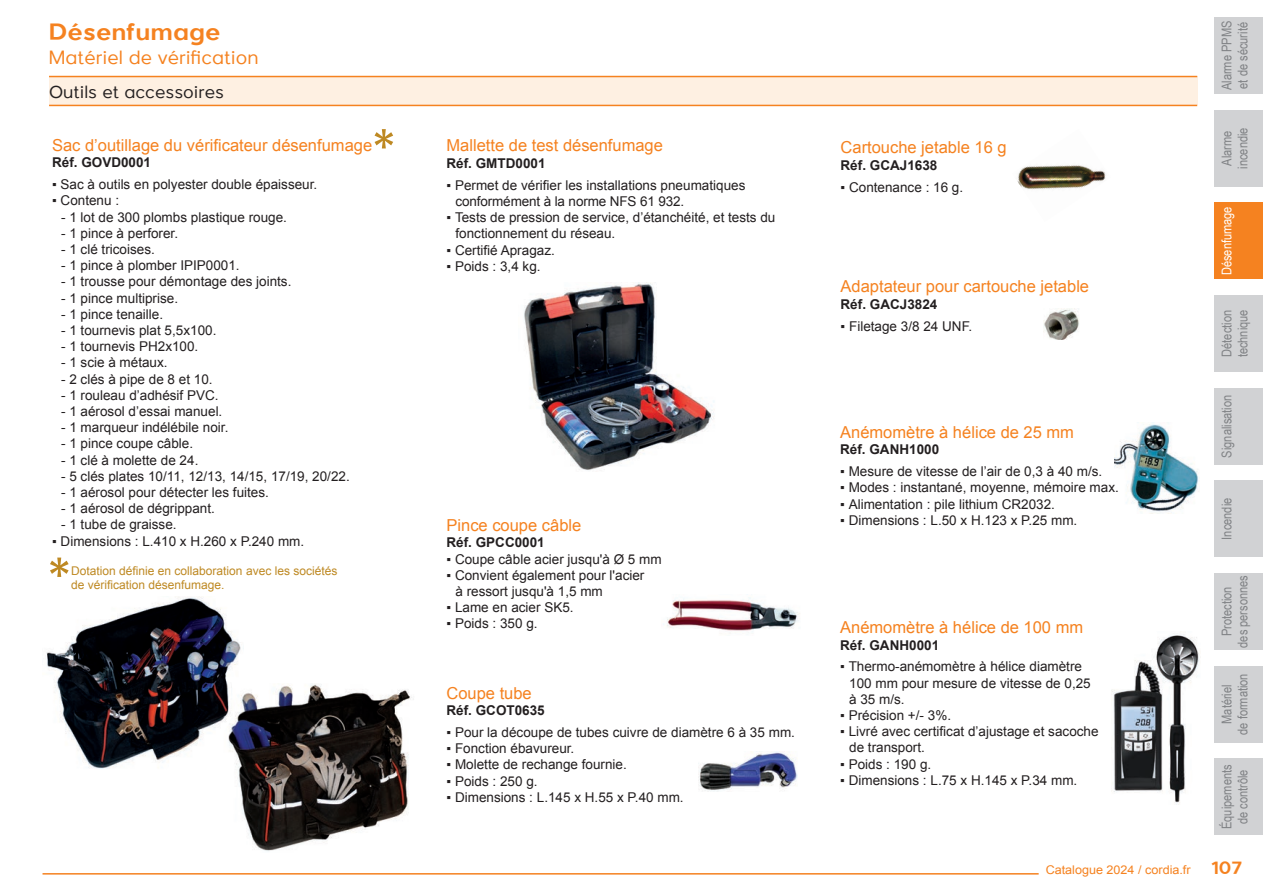
<style>
.page{position:relative;width:1263px;height:893px;background:#fff}
.page>*{position:absolute;margin:0;border:0;box-sizing:border-box;transform-origin:0 0}
.t1{font:700 24px "Larke Neue";color:#f58220}
.t2{font:19.5px "Larke Neue";color:#f58220}
.t3{font:18px "Larke Neue";color:#231f20}
.t4{font:700 18px "Larke Neue";color:#f58220}
.t5{font:16.5px "Arial";color:#f58220}
.t6{font:13.5px/16.2px "Arial";color:#231f20}
.t7{font:13.5px/16.2px "Arial Narrow";color:#808285;text-align:center}
.t8{font:700 13.5px "Arial";color:#231f20}
.t9{font:13.5px "Arial Narrow";color:#fff}
.t10{font:12px/14.4px "Arial";color:#be8923}
.t11{font:12px "Arial";color:#f58220;scale:1.05 1}
</style>
<div class="page">
<hr style="left:43px;top:873px;width:996px;height:2px;background:#f58220">
<div style="left:1214px;top:573px;width:49px;height:77px;background:#d1d2d4"></div>
<div style="left:1214px;top:388px;width:49px;height:76px;background:#d1d2d4"></div>
<div style="left:1214px;top:295px;width:49px;height:77px;background:#d1d2d4"></div>
<div style="left:1214px;top:480px;width:49px;height:77px;background:#d1d2d4"></div>
<div style="left:1214px;top:110px;width:49px;height:76px;background:#d1d2d4"></div>
<div style="left:1214px;top:203px;width:49px;height:76px;background:#f58220"></div>
<div style="left:1214px;top:758px;width:49px;height:77px;background:#d1d2d4"></div>
<div style="left:1214px;top:666px;width:49px;height:76px;background:#d1d2d4"></div>
<div style="left:1214px;top:17px;width:49px;height:77px;background:#d1d2d4"></div>
<div style="left:49px;top:77px;width:1148px;height:28px;background:#fef0e2"></div>
<hr style="left:49px;top:76px;width:1148px;height:1px;background:#f58220">
<hr style="left:49px;top:105px;width:1148px;height:1px;background:#f58220">
<img style="left:663px;top:597px;width:137px;height:35px">
<img style="left:698px;top:751px;width:100px;height:40px">
<img style="left:46px;top:597px;width:198px;height:172px">
<svg style="left:374px;top:129px;width:19px;height:19px"></svg>
<svg style="left:50px;top:558px;width:19px;height:19px"></svg>
<img style="left:224px;top:683px;width:190px;height:168px">
<img style="left:1044px;top:309px;width:35px;height:31px">
<img style="left:1017px;top:165px;width:89px;height:25px">
<img style="left:524px;top:283px;width:190px;height:187px">
<img style="left:1115px;top:424px;width:84px;height:90px">
<img style="left:1111px;top:634px;width:88px;height:169px">
<h1 class="t1" style="left:49px;top:17px;width:173px">Désenfumage</h1>
<h2 class="t2" style="left:49px;top:45px;width:211px">Matériel de vérification</h2>
<h3 class="t3" style="left:49px;top:80px;width:176px">Outils et accessoires</h3>
<p class="t5" style="left:52px;top:134px;width:322px">Sac d’outillage du vérificateur désenfumage</p>
<p class="t8" style="left:52px;top:154px;width:101px">Réf. GOVD0001</p>
<p class="t6" style="left:52px;top:177px;width:267px">▪ Sac à outils en polyester double épaisseur.</p>
<p class="t6" style="left:52px;top:193px;width:69px">▪ Contenu :</p>
<p class="t6" style="left:61px;top:209px;width:227px">- 1 lot de 300 plombs plastique rouge.</p>
<p class="t6" style="left:61px;top:225px;width:119px">- 1 pince à perforer.</p>
<p class="t6" style="left:61px;top:241px;width:95px">- 1 clé tricoises.</p>
<p class="t6" style="left:61px;top:258px;width:180px">- 1 pince à plomber IPIP0001.</p>
<p class="t6" style="left:61px;top:274px;width:232px">- 1 trousse pour démontage des joints.</p>
<p class="t6" style="left:61px;top:290px;width:119px">- 1 pince multiprise.</p>
<p class="t6" style="left:61px;top:306px;width:104px">- 1 pince tenaille.</p>
<p class="t6" style="left:61px;top:322px;width:157px">- 1 tournevis plat 5,5x100.</p>
<p class="t6" style="left:61px;top:339px;width:139px">- 1 tournevis PH2x100.</p>
<p class="t6" style="left:61px;top:355px;width:108px">- 1 scie à métaux.</p>
<p class="t6" style="left:61px;top:371px;width:153px">- 2 clés à pipe de 8 et 10.</p>
<p class="t6" style="left:61px;top:387px;width:159px">- 1 rouleau d’adhésif PVC.</p>
<p class="t6" style="left:61px;top:403px;width:163px">- 1 aérosol d’essai manuel.</p>
<p class="t6" style="left:61px;top:420px;width:169px">- 1 marqueur indélébile noir.</p>
<p class="t6" style="left:61px;top:436px;width:134px">- 1 pince coupe câble.</p>
<p class="t6" style="left:61px;top:452px;width:139px">- 1 clé à molette de 24.</p>
<p class="t6" style="left:61px;top:468px;width:290px">- 5 clés plates 10/11, 12/13, 14/15, 17/19, 20/22.</p>
<p class="t6" style="left:61px;top:484px;width:209px">- 1 aérosol pour détecter les fuites.</p>
<p class="t6" style="left:61px;top:501px;width:155px">- 1 aérosol de dégrippant.</p>
<p class="t6" style="left:61px;top:517px;width:117px">- 1 tube de graisse.</p>
<p class="t6" style="left:52px;top:533px;width:254px">▪ Dimensions : L.410 x H.260 x P.240 mm.</p>
<p class="t10" style="left:71px;top:564px;width:268px">Dotation définie en collaboration avec les sociétés de vérification désenfumage.</p>
<p class="t5" style="left:446px;top:135px;width:218px">Mallette de test désenfumage</p>
<p class="t8" style="left:446px;top:154px;width:101px">Réf. GMTD0001</p>
<p class="t6" style="left:455px;top:177px;width:291px;text-indent:-9px">▪ Permet de vérifier les installations pneumatiques conformément à la norme NFS 61 932.</p>
<p class="t6" style="left:455px;top:209px;width:321px;text-indent:-9px">▪ Tests de pression de service, d’étanchéité, et tests du fonctionnement du réseau.</p>
<p class="t6" style="left:446px;top:242px;width:110px">▪ Certifié Apragaz.</p>
<p class="t6" style="left:446px;top:258px;width:96px">▪ Poids : 3,4 kg.</p>
<p class="t5" style="left:446px;top:515px;width:136px">Pince coupe câble</p>
<p class="t8" style="left:446px;top:534px;width:100px">Réf. GPCC0001</p>
<p class="t6" style="left:446px;top:551px;width:217px">▪ Coupe câble acier jusqu'à Ø 5 mm</p>
<p class="t6" style="left:455px;top:567px;width:190px;text-indent:-9px">▪ Convient également pour l'acier à ressort jusqu'à 1,5 mm</p>
<p class="t6" style="left:446px;top:599px;width:129px">▪ Lame en acier SK5.</p>
<p class="t6" style="left:446px;top:616px;width:93px">▪ Poids : 350 g.</p>
<p class="t5" style="left:446px;top:682px;width:87px">Coupe tube</p>
<p class="t8" style="left:446px;top:701px;width:100px">Réf. GCOT0635</p>
<p class="t6" style="left:446px;top:724px;width:350px">▪ Pour la découpe de tubes cuivre de diamètre 6 à 35 mm.</p>
<p class="t6" style="left:446px;top:740px;width:129px">▪ Fonction ébavureur.</p>
<p class="t6" style="left:446px;top:757px;width:182px">▪ Molette de rechange fournie.</p>
<p class="t6" style="left:446px;top:773px;width:93px">▪ Poids : 250 g.</p>
<p class="t6" style="left:446px;top:789px;width:239px">▪ Dimensions : L.145 x H.55 x P.40 mm.</p>
<p class="t5" style="left:840px;top:136px;width:168px">Cartouche jetable 16 g</p>
<p class="t8" style="left:840px;top:156px;width:98px">Réf. GCAJ1638</p>
<p class="t6" style="left:840px;top:179px;width:124px">▪ Contenance : 16 g.</p>
<p class="t5" style="left:840px;top:276px;width:250px">Adaptateur pour cartouche jetable</p>
<p class="t8" style="left:840px;top:295px;width:98px">Réf. GACJ3824</p>
<p class="t6" style="left:840px;top:318px;width:133px">▪ Filetage 3/8 24 UNF.</p>
<p class="t5" style="left:840px;top:421px;width:235px">Anémomètre à hélice de 25 mm</p>
<p class="t8" style="left:840px;top:441px;width:101px">Réf. GANH1000</p>
<p class="t6" style="left:840px;top:464px;width:264px">▪ Mesure de vitesse de l’air de 0,3 à 40 m/s.</p>
<p class="t6" style="left:840px;top:480px;width:280px">▪ Modes : instantané, moyenne, mémoire max.</p>
<p class="t6" style="left:840px;top:496px;width:216px">▪ Alimentation : pile lithium CR2032.</p>
<p class="t6" style="left:840px;top:512px;width:239px">▪ Dimensions : L.50 x H.123 x P.25 mm.</p>
<p class="t5" style="left:840px;top:616px;width:245px">Anémomètre à hélice de 100 mm</p>
<p class="t8" style="left:840px;top:636px;width:101px">Réf. GANH0001</p>
<p class="t6" style="left:849px;top:659px;width:243px;text-indent:-9px">▪ Thermo-anémomètre à hélice diamètre<br>100 mm pour mesure de vitesse de 0,25 à 35 m/s.</p>
<p class="t6" style="left:840px;top:707px;width:112px">▪ Précision +/- 3%.</p>
<p class="t6" style="left:849px;top:724px;width:251px;text-indent:-9px">▪ Livré avec certificat d’ajustage et sacoche de transport.</p>
<p class="t6" style="left:840px;top:756px;width:93px">▪ Poids : 190 g.</p>
<p class="t6" style="left:840px;top:772px;width:239px">▪ Dimensions : L.75 x H.145 x P.34 mm.</p>
<p class="t11" style="left:1046px;top:862px;width:140px">Catalogue 2024 / cordia.fr</p>
<p class="t7" style="left:1218px;top:90px;width:71px;text-align:left;rotate:-90deg">Alarme PPMS et de sécurité</p>
<p class="t7" style="left:1218px;top:169px;width:43px;text-align:left;rotate:-90deg">Alarme incendie</p>
<p class="t9" style="left:1217px;top:275px;width:70px;rotate:-90deg">Désenfumage</p>
<p class="t7" style="left:1218px;top:357px;width:50px;text-align:left;rotate:-90deg">Détection technique</p>
<p class="t7" style="left:1218px;top:457px;width:64px;rotate:-90deg">Signalisation</p>
<p class="t7" style="left:1218px;top:540px;width:43px;rotate:-90deg">Incendie</p>
<p class="t7" style="left:1218px;top:648px;width:74px;rotate:-90deg">Protection<br>des personnes</p>
<p class="t7" style="left:1218px;top:735px;width:63px;rotate:-90deg">Matériel<br>de formation</p>
<p class="t7" style="left:1218px;top:829px;width:66px;rotate:-90deg">Équipements de contrôle</p>
<h3 class="t4" style="left:1211px;top:856px;width:33px">107</h3>
</div>
